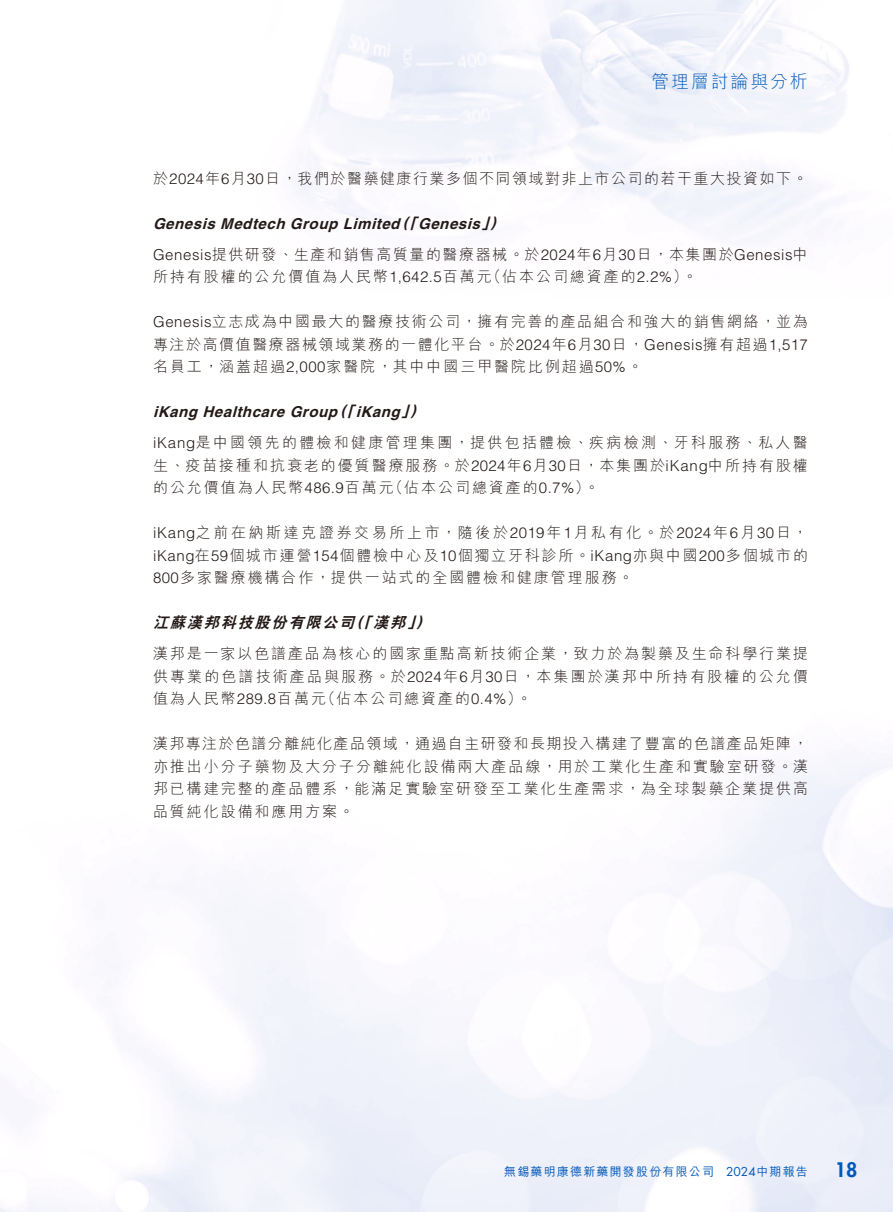
<style>
.page{position:relative;width:893px;height:1212px;background:#fff}
.page>*{position:absolute;margin:0;border:0;box-sizing:border-box;transform-origin:0 0}
.t1{font:800 19.5px "Futura Std";color:#0058b8}
.t2{font:300 18px "M Hei HK";letter-spacing:.1em;color:#0058b8}
.t3{font:300 15px/22.5px "M Hei HK";letter-spacing:.13em;color:#231916;text-align:justify}
.t4{font:300 15px/22.5px "M Hei HK";letter-spacing:.1em;color:#231916}
.t5{font:italic 700 15px "Helvetica LT Std";color:#231916}
.t6{font:300 15px "M Hei HK";letter-spacing:.15em;color:#231916}
.t7{font:italic 800 15px "C Hei 2 HK";color:#231916}
.t8{font:500 12px "M Hei HK";letter-spacing:.1em;color:#0058b8}
.t9{font:12px "Futura Std";color:#0058b8}
.s1{font-family:"Helvetica LT Std"}
.s2{font-family:"M Hei HK";font-weight:500}
</style>
<div class="page">
<p class="t2" style="left:651px;top:73px;width:158px">管理層討論與分析</p>
<p class="t4" style="left:153px;top:167px;width:656px">於<span class="s1">2024</span>年<span class="s1">6</span>月<span class="s1">30</span>日，我們於醫藥健康行業多個不同領域對非上市公司的若干重大投資如下。</p>
<p class="t7" style="left:480px;top:215px;width:29px">(「</p>
<p class="t7" style="left:394px;top:215px;width:29px">（「</p>
<p class="t5" style="left:153px;top:214px;width:253px">Genesis Medtech Group Limited</p>
<p class="t4" style="left:682px;top:243px;width:127px;text-indent:-529px"><span class="s1">Genesis</span>提供研發、生產和銷售高質量的醫療器械。於<span class="s1">2024</span>年<span class="s1">6</span>月<span class="s1">30</span>日，本集團於<span class="s1">Genesis</span>中。</p>
<p class="t5" style="left:418px;top:214px;width:68px">Genesis</p>
<p class="t3" style="left:486px;top:265px;width:203px">（佔本公司總資產的<span class="s1">2.2%</span>(</p>
<p class="t3" style="left:153px;top:265px;width:340px">所持有股權的公允價值為人民幣<span class="s1">1,642.5</span>百萬元</p>
<p class="t3" style="left:153px;top:310px;width:656px"><span class="s1">Genesis</span>立志成為中國最大的醫療技術公司，擁有完善的產品組合和強大的銷售網絡，並為專注於高價值醫療器械領域業務的一體化平台。於<span class="s1">2024</span>年<span class="s1">6</span>月<span class="s1">30</span>日，<span class="s1">Genesis</span>擁有超過<span class="s1">1,517</span>名員工，涵蓋超過<span class="s1">2,000</span>家醫院，其中中國三甲醫院比例超過<span class="s1">50%</span>。</p>
<p class="t7" style="left:400px;top:404px;width:29px">(「</p>
<p class="t7" style="left:332px;top:404px;width:29px">（「</p>
<p class="t5" style="left:153px;top:403px;width:190px">iKang Healthcare Group</p>
<p class="t6" style="left:153px;top:435px;width:656px"><span class="s1">iKang</span>是中國領先的體檢和健康管理集團，提供包括體檢、疾病檢測、牙科服務、私人醫</p>
<p class="t3" style="left:153px;top:454px;width:656px">生、疫苗接種和抗衰老的優質醫療服務。於<span class="s1">2024</span>年<span class="s1">6</span>月<span class="s1">30</span>日，本集團於<span class="s1">iKang</span>中所持有股權</p>
<p class="t3" style="left:584px;top:476px;width:16px">。</p>
<p class="t5" style="left:356px;top:403px;width:50px">iKang</p>
<p class="t3" style="left:388px;top:476px;width:203px">（佔本公司總資產的<span class="s1">0.7%</span>(</p>
<p class="t3" style="left:153px;top:476px;width:242px">的公允價值為人民幣<span class="s1">486.9</span>百萬元</p>
<p class="t3" style="left:153px;top:521px;width:656px"><span class="s1">iKang</span>之前在納斯達克證券交易所上市，隨後於<span class="s1">2019</span>年<span class="s1">1</span>月私有化。於<span class="s1">2024</span>年<span class="s1">6</span>月<span class="s1">30</span>日，<span class="s1">iKang</span>在<span class="s1">59</span>個城市運營<span class="s1">154</span>個體檢中心及<span class="s1">10</span>個獨立牙科診所。<span class="s1">iKang</span>亦與中國<span class="s1">200</span>多個城市的<span class="s1">800</span>多家醫療機構合作，提供一站式的全國體檢和健康管理服務。</p>
<p class="t7" style="left:406px;top:615px;width:29px">(「</p>
<p class="t7" style="left:153px;top:615px;width:207px">江蘇漢邦科技股份有限公司</p>
<p class="t3" style="left:153px;top:642px;width:656px">漢邦是一家以色譜產品為核心的國家重點高新技術企業，致力於為製藥及生命科學行業提</p>
<p class="t3" style="left:153px;top:665px;width:656px">供專業的色譜技術產品與服務。於<span class="s1">2024</span>年<span class="s1">6</span>月<span class="s1">30</span>日，本集團於漢邦中所持有股權的公允價</p>
<p class="t3" style="left:517px;top:687px;width:16px">。</p>
<p class="t7" style="left:373px;top:615px;width:37px">漢邦</p>
<p class="t7" style="left:349px;top:615px;width:29px">（「</p>
<p class="t3" style="left:320px;top:687px;width:203px">（佔本公司總資產的<span class="s1">0.4%</span>(</p>
<p class="t3" style="left:153px;top:687px;width:175px">值為人民幣<span class="s1">289.8</span>百萬元</p>
<p class="t3" style="left:153px;top:732px;width:657px">漢邦專注於色譜分離純化產品領域，通過自主研發和長期投入構建了豐富的色譜產品矩陣，亦推出小分子藥物及大分子分離純化設備兩大產品線，用於工業化生產和實驗室研發。漢邦已構建完整的產品體系，能滿足實驗室研發至工業化生產需求，為全球製藥企業提供高品質純化設備和應用方案。</p>
<p class="t8" style="left:504px;top:1163px;width:212px">無錫藥明康德新藥開發股份有限公司</p>
<p class="t9" style="left:726px;top:1164px;width:83px">2024<span class="s2">中期報告</span></p>
<h1 class="t1" style="left:835px;top:1157px;width:24px">18</h1>
</div>
